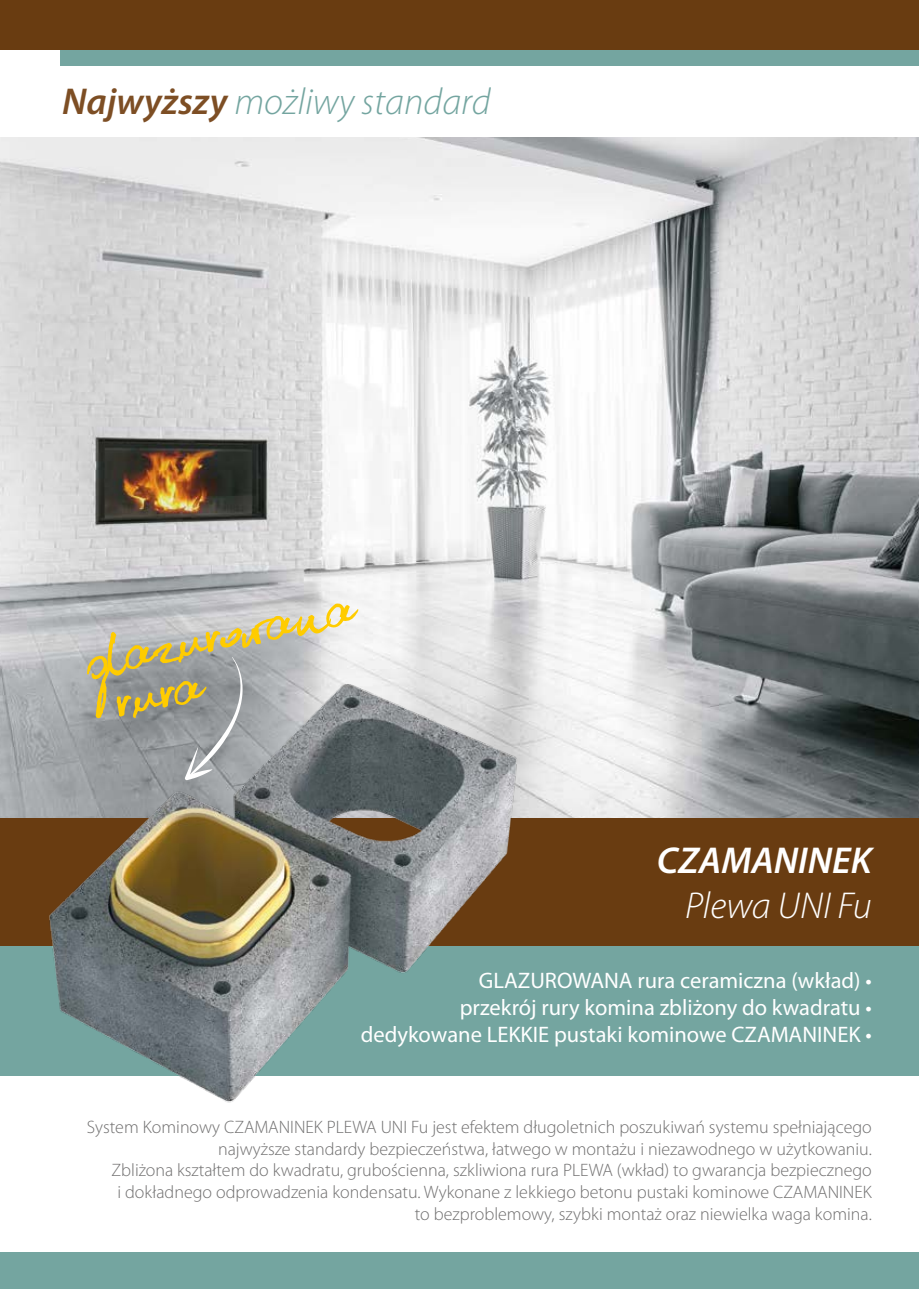
<style>
.page{position:relative;width:919px;height:1289px;background:#fff}
.page>*{position:absolute;margin:0;border:0;box-sizing:border-box;transform-origin:0 0}
.t1{font:84.6px "Kuba reczny";color:#fc0}
.t2{font:italic 300 37.5px "Myriad Pro";color:#74a5a0}
.t3{font:italic 600 37.5px "Myriad Pro";color:#fff}
.t4{font:italic 300 37.5px "Myriad Pro";color:#fff}
.t5{font:22.5px/27px "Myriad Pro";color:#fff;text-align:right}
.t6{font:300 18px/21.6px "Myriad Pro";color:#706f6f;text-align:right}
.s1{font-weight:600;color:#7d4e24}
</style>
<div class="page">
<img style="left:0;top:137px;width:918px;height:681px">
<div style="left:0;top:946px;width:918px;height:129px;background:#74a5a0"></div>
<div style="left:0;top:818px;width:918px;height:128px;background:#693c11"></div>
<div style="left:60px;top:0;width:858px;height:66px;background:#74a5a0"></div>
<div style="left:0;top:1252px;width:918px;height:36px;background:#74a5a0"></div>
<div style="left:0;top:0;width:918px;height:49px;background:#693c11"></div>
<img style="left:15px;top:671px;width:520px;height:432px">
<svg style="left:185px;top:657px;width:58px;height:123px;background:#9da1a4"></svg>
<h2 class="t2" style="left:62px;top:79px;width:430px"><span class="s1">Najwyższy</span> możliwy standard</h2>
<h1 class="t1" style="left:79px;top:625px;width:275px;rotate:-12deg">glazurowana</h1>
<h1 class="t1" style="left:108px;top:665px;width:90px;rotate:-12deg">rura</h1>
<h2 class="t3" style="left:657px;top:836px;width:216px">CZAMANINEK</h2>
<h2 class="t4" style="left:685px;top:882px;width:188px">Plewa UNI Fu</h2>
<p class="t5" style="left:361px;top:966px;width:512px">GLAZUROWANA rura ceramiczna (wkład) •<br>przekrój rury komina zbliżony do kwadratu • dedykowane LEKKIE pustaki kominowe CZAMANINEK •</p>
<p class="t6" style="left:87px;top:1116px;width:786px">System Kominowy CZAMANINEK PLEWA UNI Fu jest efektem długoletnich poszukiwań systemu spełniającego najwyższe standardy bezpieczeństwa, łatwego w montażu i niezawodnego w użytkowaniu.<br>Zbliżona kształtem do kwadratu, grubościenna, szkliwiona rura PLEWA (wkład) to gwarancja bezpiecznego<br>i dokładnego odprowadzenia kondensatu. Wykonane z lekkiego betonu pustaki kominowe CZAMANINEK<br>to bezproblemowy, szybki montaż oraz niewielka waga komina.</p>
</div>
